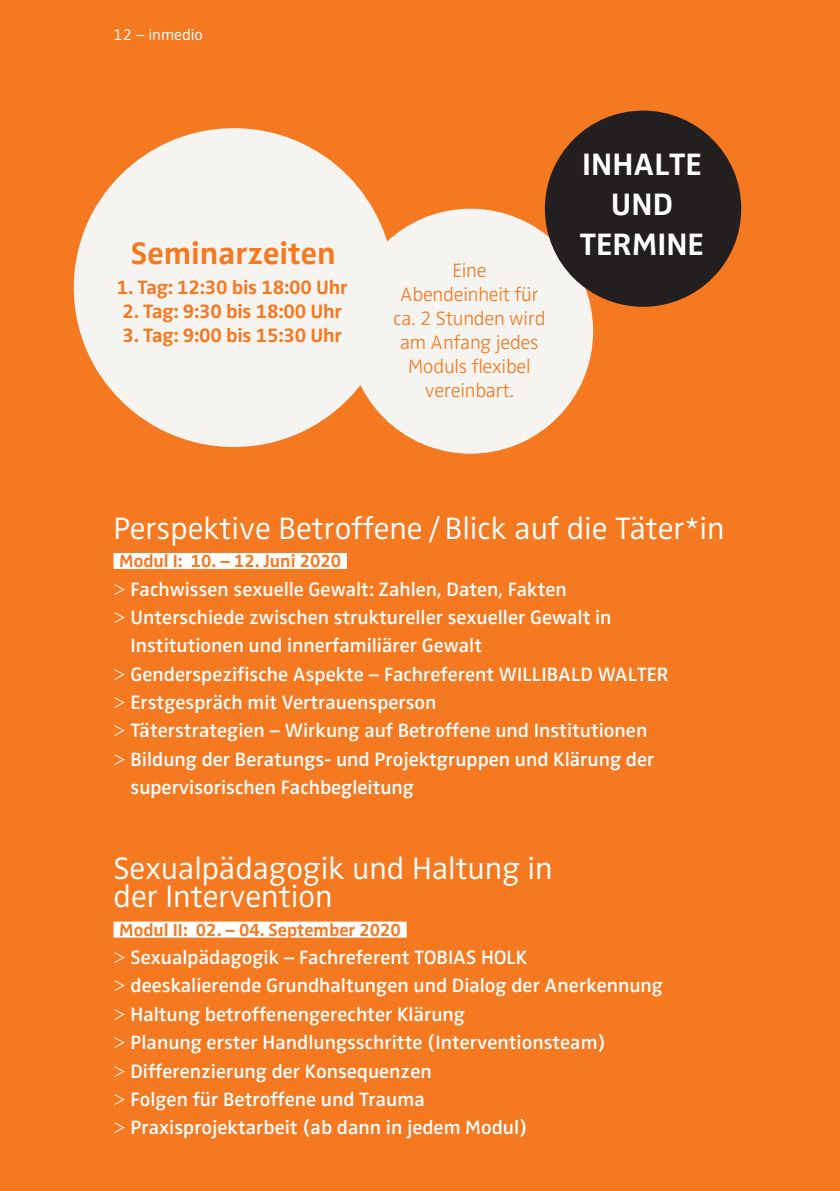
<style>
.page{position:relative;width:840px;height:1191px;background:#fff}
.page>*{position:absolute;margin:0;border:0;box-sizing:border-box;transform-origin:0 0}
.t1{font:32px/28.4px "Zwo w 3";color:#fff}
.t2{font:32px/40px "Zwo w 6";color:#fff;text-align:center}
.t3{font:32px "Zwo w 6";color:#f47921}
.t4{font:20px/28.4px "Zwo w 5";color:#fff}
.t5{font:20px/24px "Zwo w 2";letter-spacing:-.01em;color:#f47921;text-align:center}
.t6{font:20px "Zwo w 6";letter-spacing:-.01em;color:#f47921}
.t7{font:18px "Zwo w 6";color:#f47921}
.t8{font:16px "Zwo w 3";color:#fff}
.s1{font-family:"Zwo w 1"}
</style>
<div class="page">
<div style="left:0;top:0;width:839px;height:1191px;background:#f47921"></div>
<div style="left:74px;top:128px;width:319px;height:319px;background:#f6f4f1;border-radius:50%"></div>
<div style="left:348px;top:209px;width:244px;height:245px;background:#f6f4f1;border-radius:50%"></div>
<div style="left:544px;top:111px;width:196px;height:196px;background:#231f20;border-radius:50%"></div>
<div style="left:113px;top:553px;width:234px;height:16px;background:#fff"></div>
<div style="left:113px;top:921px;width:293px;height:16px;background:#fff"></div>
<p class="t8" style="left:113px;top:25px;width:91px">12 – inmedio</p>
<h1 class="t3" style="left:131px;top:235px;width:206px">Seminarzeiten</h1>
<p class="t6" style="left:117px;top:275px;width:232px">1. Tag: 12:30 bis 18:00 Uhr</p>
<p class="t6" style="left:122px;top:299px;width:221px">2. Tag: 9:30 bis 18:00 Uhr</p>
<p class="t6" style="left:122px;top:323px;width:221px">3. Tag: 9:00 bis 15:30 Uhr</p>
<p class="t5" style="left:393px;top:258px;width:154px">Eine<br>Abendeinheit für ca. 2 Stunden wird am Anfang jedes<br>Moduls flexibel vereinbart.</p>
<h1 class="t2" style="left:579px;top:144px;width:125px">INHALTE<br>UND<br>TERMINE</h1>
<h1 class="t1" style="left:113px;top:514px;width:612px">Perspektive Betroffene /Blick auf die Täter*in</h1>
<p class="t7" style="left:119px;top:550px;width:223px">Modul I: 10. – 12. Juni 2020</p>
<p class="t4" style="left:113px;top:574px;width:454px"><span class="s1">&gt;</span> Fachwissen sexuelle Gewalt: Zahlen, Daten, Fakten</p>
<p class="t4" style="left:113px;top:603px;width:499px"><span class="s1">&gt;</span> Unterschiede zwischen struktureller sexueller Gewalt in</p>
<p class="t4" style="left:130px;top:631px;width:353px">Institutionen und innerfamiliärer Gewalt</p>
<p class="t4" style="left:113px;top:659px;width:556px"><span class="s1">&gt;</span> Genderspezifische Aspekte – Fachreferent WILLIBALD WALTER</p>
<p class="t4" style="left:113px;top:688px;width:324px"><span class="s1">&gt;</span> Erstgespräch mit Vertrauensperson</p>
<p class="t4" style="left:113px;top:716px;width:535px"><span class="s1">&gt;</span> Täterstrategien – Wirkung auf Betroffene und Institutionen</p>
<p class="t4" style="left:113px;top:744px;width:542px"><span class="s1">&gt;</span> Bildung der Beratungs- und Projektgruppen und Klärung der</p>
<p class="t4" style="left:130px;top:773px;width:285px">supervisorischen Fachbegleitung</p>
<h1 class="t1" style="left:113px;top:854px;width:440px">Sexualpädagogik und Haltung in der Intervention</h1>
<p class="t7" style="left:119px;top:919px;width:283px">Modul II: 02. – 04. September 2020</p>
<p class="t4" style="left:113px;top:943px;width:550px"><span class="s1">&gt;</span> Sexualpädagogik – Fachreferent TOBIAS HOLK<br><span class="s1">&gt;</span> deeskalierende Grundhaltungen und Dialog der Anerkennung <span class="s1">&gt;</span> Haltung betroffenengerechter Klärung<br><span class="s1">&gt;</span> Planung erster Handlungsschritte (Interventionsteam)<br><span class="s1">&gt;</span> Differenzierung der Konsequenzen<br><span class="s1">&gt;</span> Folgen für Betroffene und Trauma<br><span class="s1">&gt;</span> Praxisprojektarbeit (ab dann in jedem Modul)</p>
</div>
